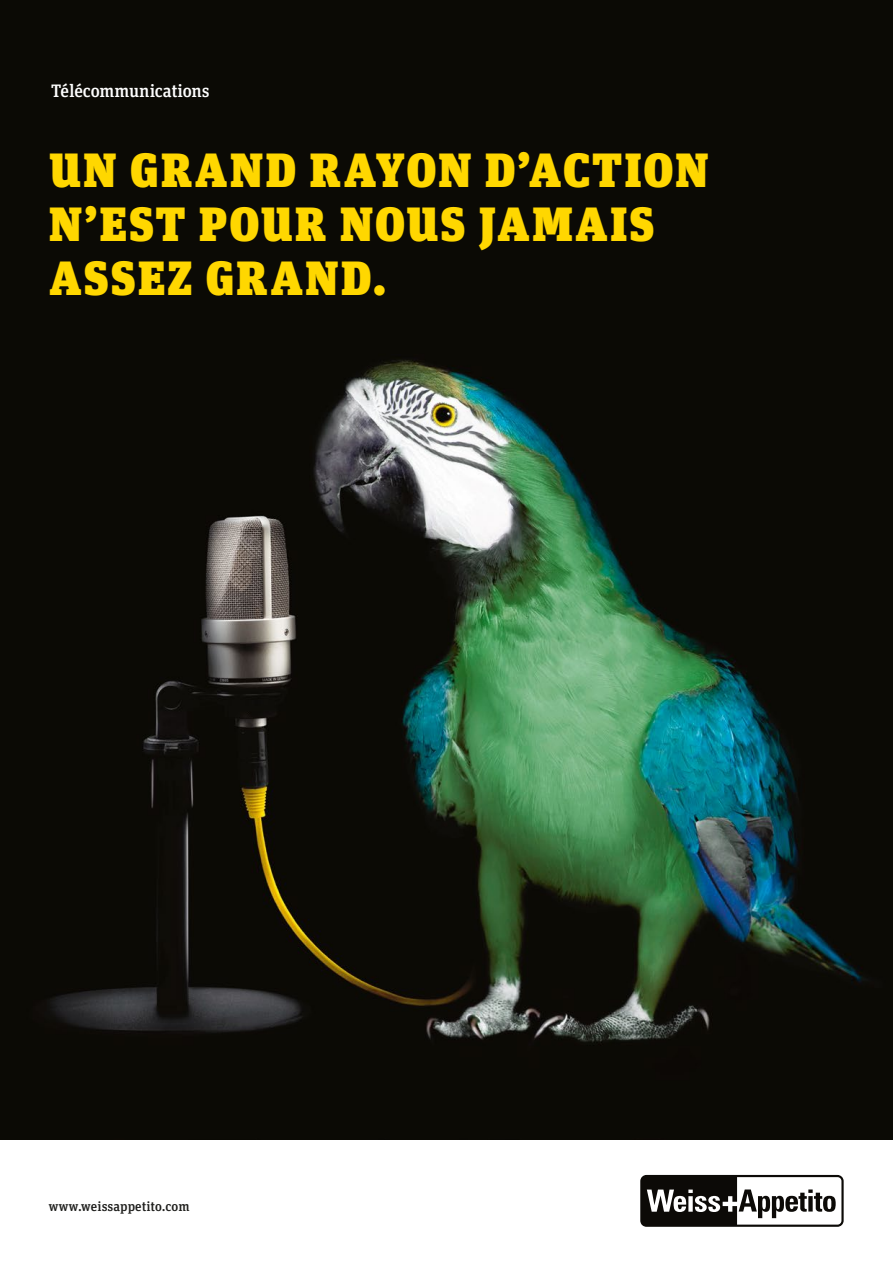
<style>
.page{position:relative;width:893px;height:1263px;background:#fff}
.page>*{position:absolute;margin:0;border:0;box-sizing:border-box;transform-origin:0 0}
.t1{font:900 48px/54px "Unit Slab OT";letter-spacing:.05em;color:#ffd700}
.t2{font:500 18px "Unit Slab OT";letter-spacing:-.005em;color:#fff}
.t3{font:500 13.5px "Unit Slab OT";letter-spacing:.005em;color:#1d1d1b}
</style>
<div class="page">
<img style="left:0;top:0;width:893px;height:1139px">
<svg style="left:640px;top:1175px;width:204px;height:52px"></svg>
<p class="t2" style="left:51px;top:81px;width:160px">Télécommunications</p>
<p class="t1" style="left:49px;top:141px;width:661px">UN GRAND RAYON D’ACTION<br>N’EST POUR NOUS JAMAIS<br>ASSEZ GRAND.</p>
<p class="t3" style="left:49px;top:1198px;width:142px">www.weissappetito.com</p>
</div>
